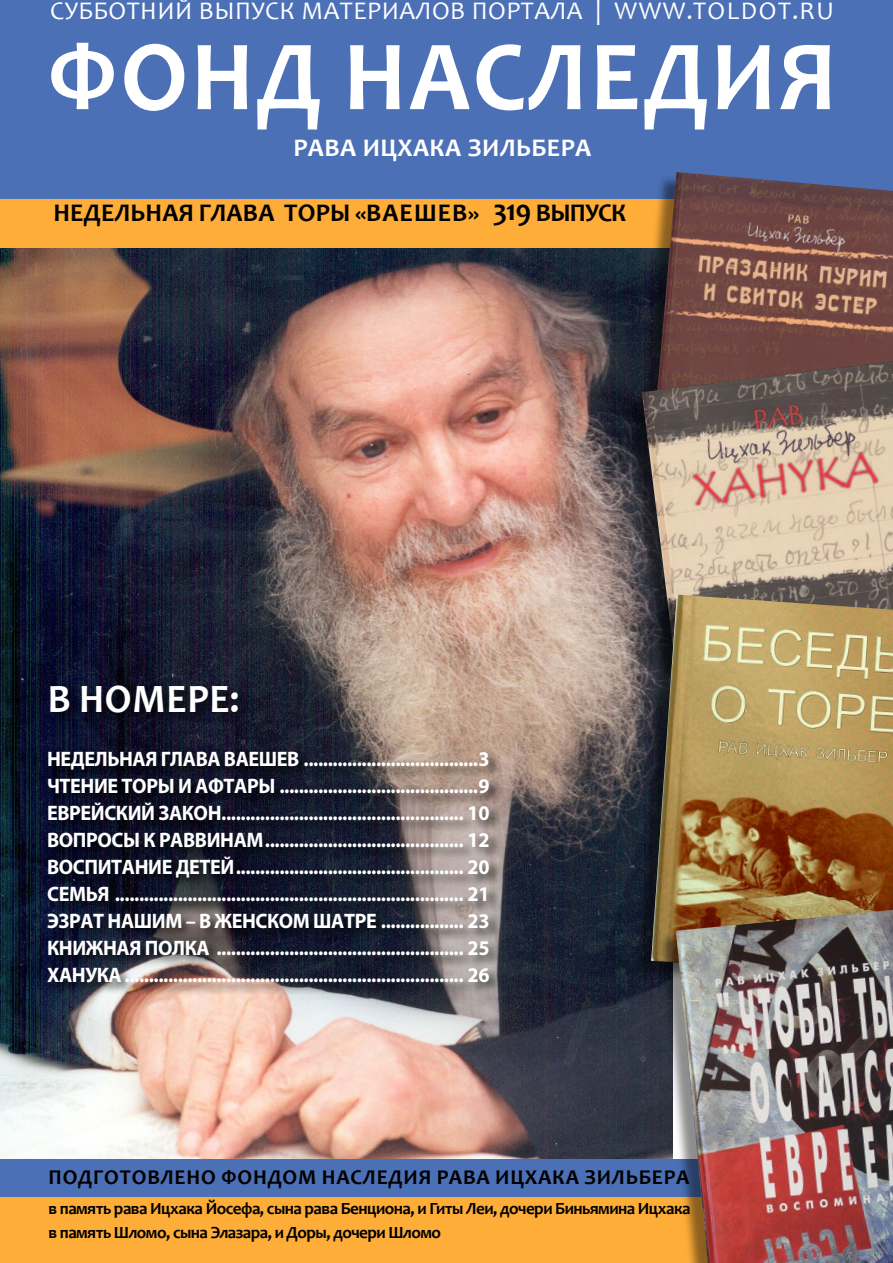
<style>
.page{position:relative;width:893px;height:1263px;background:#fff}
.page>*{position:absolute;margin:0;border:0;box-sizing:border-box;transform-origin:0 0}
.t1{font:700 100.5px "Candara";letter-spacing:.03em;color:#fff;scale:.96 1}
.t2{font:700 40.5px "Candara";letter-spacing:.02em;color:#fff;scale:.95 1}
.t3{font:25.5px "Candara";letter-spacing:.02em;color:#fff}
.t4{font:700 25.5px "Candara";letter-spacing:.01em;color:#000}
.t5{font:700 25.5px "Candara";letter-spacing:.02em;color:#fff}
.t6{font:700 21.15px "Candara";letter-spacing:.04em;color:#000}
.t7{font:700 21px/27px "Myriad Pro";letter-spacing:-.02em;color:#fff;text-align:justify;scale:.96 1}
.t8{font:700 17.1px/24px "Candara";letter-spacing:-.03em;color:#000}
.s1{font-size:30px}
</style>
<div class="page">
<img style="left:0;top:249px;width:657px;height:1014px">
<div style="left:0;top:0;width:893px;height:247px;background:#4c70b6"></div>
<div style="left:0;top:1160px;width:893px;height:102px;background:#fead39"></div>
<div style="left:0;top:199px;width:893px;height:49px;background:#fead39"></div>
<div style="left:635px;top:174px;width:258px;height:295px;background:#000;opacity:.45"></div>
<img style="left:654px;top:172px;width:239px;height:189px">
<div style="left:623px;top:363px;width:270px;height:317px;background:#000;opacity:.45"></div>
<img style="left:642px;top:361px;width:251px;height:235px">
<div style="left:632px;top:596px;width:261px;height:399px;background:#000;opacity:.45"></div>
<img style="left:651px;top:595px;width:242px;height:383px">
<div style="left:0;top:1159px;width:893px;height:38px;background:#4c70b6"></div>
<div style="left:657px;top:909px;width:236px;height:354px;background:#000;opacity:.45"></div>
<img style="left:676px;top:910px;width:217px;height:353px">
<div style="left:46px;top:683px;width:457px;height:313px;background:#000;opacity:.75"></div>
<p class="t3" style="left:50px;top:-5px;width:785px">СУББОТНИЙ ВЫПУСК МАТЕРИАЛОВ ПОРТАЛА | WWW.TOLDOT.RU</p>
<h1 class="t1" style="left:48px;top:13px;width:823px">ФОНД НАСЛЕДИЯ</h1>
<p class="t5" style="left:294px;top:131px;width:299px">РАВА ИЦХАКА ЗИЛЬБЕРА</p>
<p class="t4" style="left:53px;top:197px;width:574px">НЕДЕЛЬНАЯ ГЛАВА ТОРЫ «ВАЕШЕВ» <span class="s1">319</span> ВЫПУСК</p>
<h2 class="t2" style="left:48px;top:673px;width:203px">В НОМЕРЕ:</h2>
<p class="t7" style="left:47px;top:745px;width:462px">НЕДЕЛЬНАЯ ГЛАВА ВАЕШЕВ ....................................3<br>ЧТЕНИЕ ТОРЫ И АФТАРЫ .........................................9<br>ЕВРЕЙСКИЙ ЗАКОН.................................................. 10<br>ВОПРОСЫ К РАВВИНАМ......................................... 12<br>ВОСПИТАНИЕ ДЕТЕЙ............................................... 20<br>CЕМЬЯ ........................................................................ 21<br>ЭЗРАТ НАШИМ – В ЖЕНСКОМ ШАТРЕ ................. 23<br>КНИЖНАЯ ПОЛКА ................................................... 25<br>ХАНУКА...................................................................... 26</p>
<p class="t6" style="left:49px;top:1164px;width:642px">ПОДГОТОВЛЕНО ФОНДОМ НАСЛЕДИЯ РАВА ИЦХАКА ЗИЛЬБЕРА</p>
<p class="t8" style="left:49px;top:1196px;width:644px">в память рава Ицхака Йосефа, сына рава Бенциона, и Гиты Леи, дочери Биньямина Ицхака в память Шломо, сына Элазара, и Доры, дочери Шломо</p>
</div>
